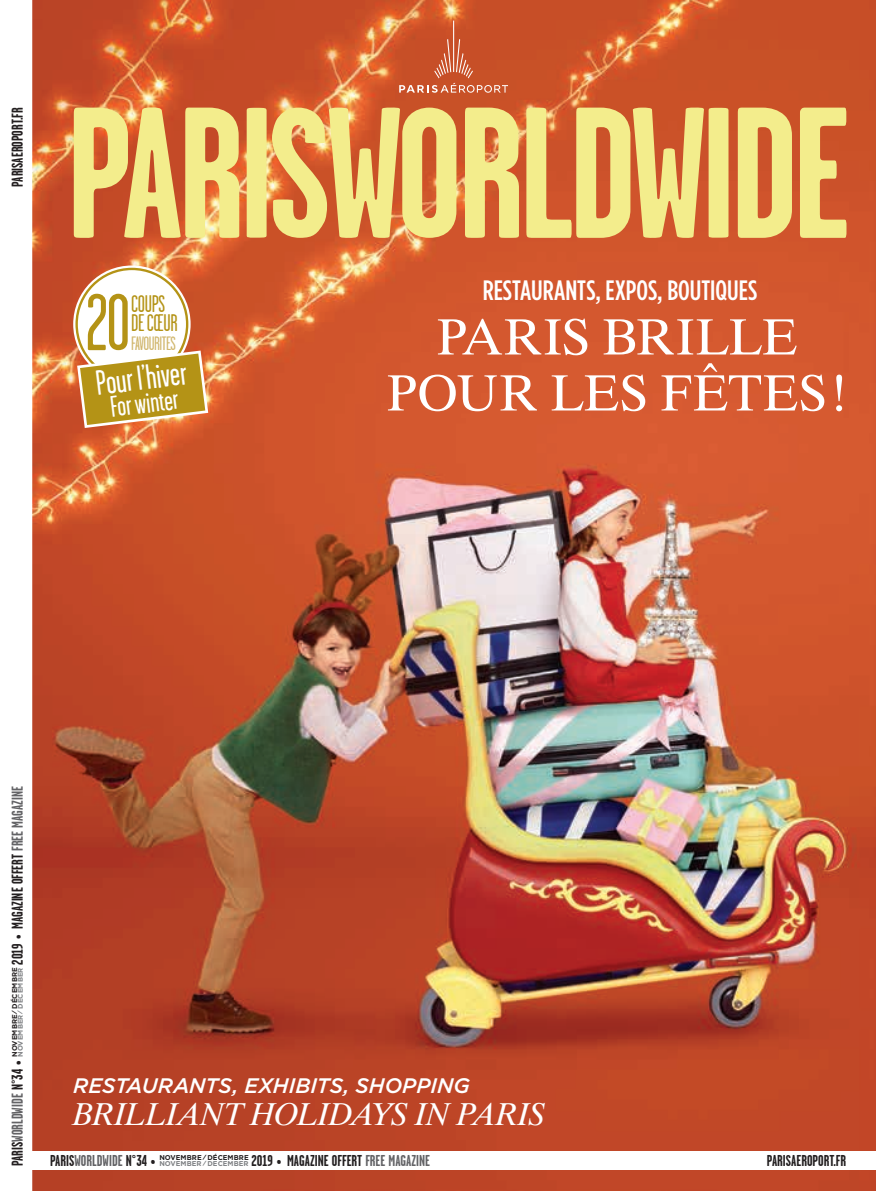
<style>
.page{position:relative;width:876px;height:1191px;background:#fff}
.page>*{position:absolute;margin:0;border:0;box-sizing:border-box;transform-origin:0 0}
.t1{font:700 186.03px "Garage Gothic";letter-spacing:-.03em;color:#f3ed8c}
.t2{font:80.67px "Garage Gothic";color:#b49316}
.t3{font:50.75px/56px "Dutch 801 BT";letter-spacing:.015em;color:#fff;text-align:center}
.t4{font:35px "Garage Gothic";color:#fff}
.t5{font:italic 31.5px "Dutch 801 BT";letter-spacing:-.02em;color:#fff}
.t6{font:29.75px "Garage Gothic";color:#fff}
.t7{font:500 28px "Gotham Condensed";color:#fff}
.t8{font:23.97px/19.4px "Garage Gothic";letter-spacing:-.01em;color:#b49316}
.t9{font:italic 500 21px "Gotham";color:#fff}
.t10{font:19.43px "Garage Gothic";letter-spacing:-.025em;color:#d1b76e}
.t11{font:700 15.75px "Garage Gothic";color:#231f20}
.t12{font:700 7px/5.6px "Gotham";letter-spacing:.005em;color:#231f20}
.s1{font-weight:400}
.s2{color:#636366}
.s3{font-size:5.25px}
.s4{color:#808285}
.s5{font-size:5.25px;color:#808285}
</style>
<div class="page">
<img style="left:32px;top:0;width:844px;height:1191px">
<div style="left:32px;top:1151px;width:844px;height:18px;background:#fff"></div>
<svg style="left:399px;top:21px;width:109px;height:72px;background:#cc5b36"></svg>
<svg style="left:75px;top:268px;width:133px;height:160px"></svg>
<div style="left:381px;top:312px;width:467px;height:105px;background:#d4582f"></div>
<p class="t11" style="left:9px;top:187px;width:81px;rotate:-90deg">PARISAEROPORT.FR</p>
<h1 class="t1" style="left:66px;top:76px;width:785px">PARISWORLDWIDE</h1>
<h2 class="t2" style="left:86px;top:281px;width:46px">20</h2>
<h3 class="t8" style="left:131px;top:294px;width:48px">COUPS<br>DE CŒUR</h3>
<p class="t10" style="left:131px;top:333px;width:46px">FAVOURITES</p>
<h3 class="t4" style="left:94px;top:365px;width:92px;rotate:-7deg">Pour l’hiver</h3>
<h3 class="t6" style="left:109px;top:392px;width:70px;rotate:-7deg">For winter</h3>
<h3 class="t7" style="left:483px;top:273px;width:276px">RESTAURANTS, EXPOS, BOUTIQUES</h3>
<h3 class="t3" style="left:386px;top:308px;width:462px">PARIS BRILLE<br>POUR LES FÊTES!</h3>
<p class="t11" style="left:9px;top:964px;width:180px;rotate:-90deg">2019 <span class="s1">•</span> MAGAZINE OFFERT <span class="s2">FREE MAGAZINE</span></p>
<p class="t12" style="left:12px;top:1056px;width:91px;rotate:-90deg">NOVEMBRE <span class="s3">/</span> DÉCEMBRE<br><span class="s4">NOVEMBER</span> <span class="s5">/</span> <span class="s4">DECEMBER</span></p>
<p class="t11" style="left:9px;top:1166px;width:107px;rotate:-90deg">PARIS<span class="s2">WORLDWIDE</span> N°34 <span class="s1">•</span></p>
<h3 class="t9" style="left:73px;top:1072px;width:398px">RESTAURANTS, EXHIBITS, SHOPPING</h3>
<h3 class="t5" style="left:73px;top:1094px;width:474px">BRILLIANT HOLIDAYS IN PARIS</h3>
<p class="t11" style="left:50px;top:1152px;width:107px">PARIS<span class="s2">WORLDWIDE</span> N°34 <span class="s1">•</span></p>
<p class="t12" style="left:159px;top:1155px;width:91px">NOVEMBRE <span class="s3">/</span> DÉCEMBRE<br><span class="s4">NOVEMBER</span> <span class="s5">/</span> <span class="s4">DECEMBER</span></p>
<p class="t11" style="left:251px;top:1152px;width:180px">2019 <span class="s1">•</span> MAGAZINE OFFERT <span class="s2">FREE MAGAZINE</span></p>
<p class="t11" style="left:767px;top:1152px;width:81px">PARISAEROPORT.FR</p>
</div>
